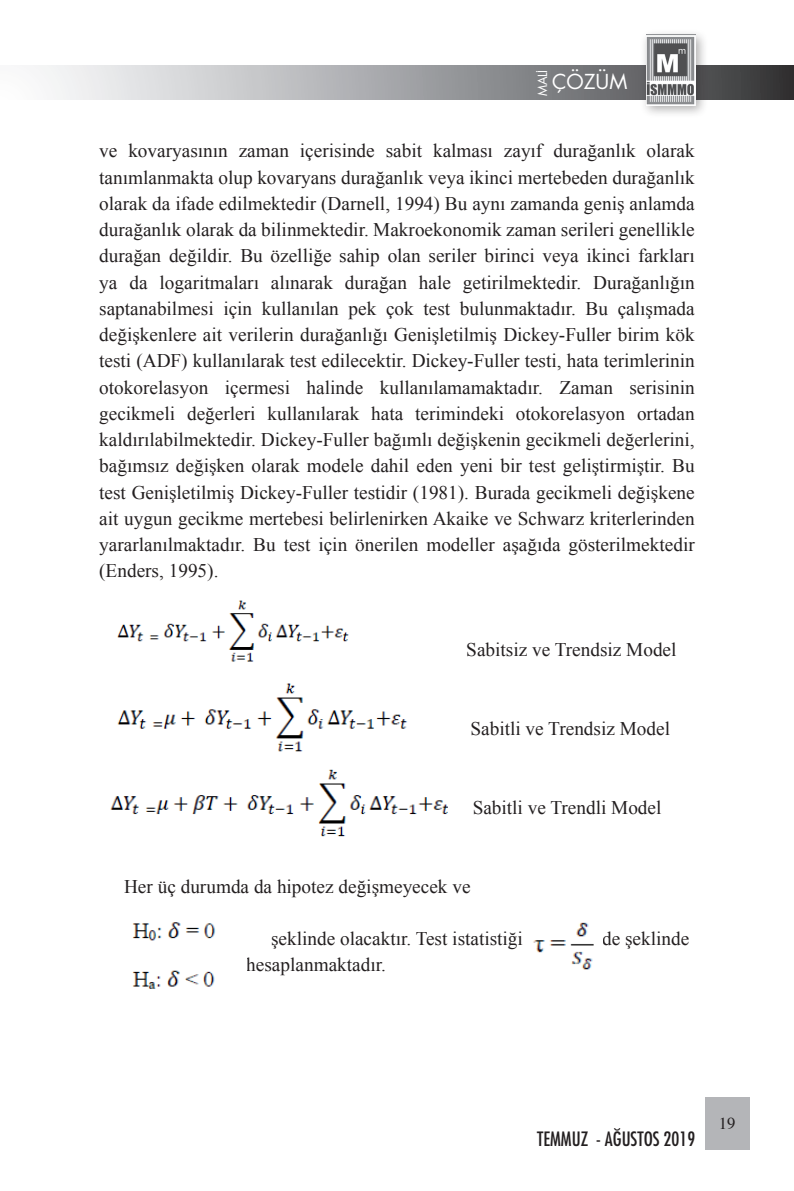
<style>
.page{position:relative;width:794px;height:1191px;background:#fff}
.page>*{position:absolute;margin:0;border:0;box-sizing:border-box;transform-origin:0 0}
.t1{font:20.12px "Futura Book Tr";color:#fff}
.Normal_wrd_1{font:19.25px/26.2px "Times New Roman";color:#231f20;text-align:justify}
.No_Spacing{font:19.25px "Times New Roman";color:#231f20}
.t2{font:19.25px "Futura Cond Nr Tr";color:#231f20}
.t3{font:16.62px "Times";color:#231f20}
.t4{font:12.25px "Futura Book Tr";color:#fff}
</style>
<div class="page">
<div style="left:0;top:65px;width:794px;height:35px;background:linear-gradient(to right,#fff,#3c3d40)"></div>
<div style="left:640px;top:29px;width:68px;height:89px;background:#231f20;opacity:.36"></div>
<img style="left:646px;top:35px;width:49px;height:70px">
<div style="left:704px;top:1096px;width:45px;height:53px;background:#b4b5b8"></div>
<img style="left:117px;top:600px;width:232px;height:62px">
<img style="left:110px;top:769px;width:338px;height:68px">
<img style="left:117px;top:683px;width:291px;height:69px">
<img style="left:533px;top:922px;width:61px;height:48px">
<img style="left:132px;top:922px;width:84px;height:67px">
<p class="t4" style="left:534px;top:96px;width:27px;rotate:-90deg">MALİ</p>
<p class="t1" style="left:552px;top:68px;width:77px">ÇÖZÜM</p>
<p class="Normal_wrd_1" style="left:99px;top:137px;width:597px">ve kovaryasının zaman içerisinde sabit kalması zayıf durağanlık olarak tanımlanmakta olup kovaryans durağanlık veya ikinci mertebeden durağanlık olarak da ifade edilmektedir (Darnell, 1994) Bu aynı zamanda geniş anlamda durağanlık olarak da bilinmektedir. Makroekonomik zaman serileri genellikle durağan değildir. Bu özelliğe sahip olan seriler birinci veya ikinci farkları ya da logaritmaları alınarak durağan hale getirilmektedir. Durağanlığın saptanabilmesi için kullanılan pek çok test bulunmaktadır. Bu çalışmada değişkenlere ait verilerin durağanlığı Genişletilmiş Dickey-Fuller birim kök testi (ADF) kullanılarak test edilecektir. Dickey-Fuller testi, hata terimlerinin otokorelasyon içermesi halinde kullanılamamaktadır. Zaman serisinin gecikmeli değerleri kullanılarak hata terimindeki otokorelasyon ortadan kaldırılabilmektedir. Dickey-Fuller bağımlı değişkenin gecikmeli değerlerini, bağımsız değişken olarak modele dahil eden yeni bir test geliştirmiştir. Bu test Genişletilmiş Dickey-Fuller testidir (1981). Burada gecikmeli değişkene ait uygun gecikme mertebesi belirlenirken Akaike ve Schwarz kriterlerinden yararlanılmaktadır. Bu test için önerilen modeller aşağıda gösterilmektedir (Enders, 1995).</p>
<p class="Normal_wrd_1" style="left:466px;top:636px;width:212px">Sabitsiz ve Trendsiz Model</p>
<p class="Normal_wrd_1" style="left:470px;top:715px;width:201px">Sabitli ve Trendsiz Model</p>
<p class="Normal_wrd_1" style="left:472px;top:794px;width:190px">Sabitli ve Trendli Model</p>
<p class="Normal_wrd_1" style="left:124px;top:872px;width:348px">Her üç durumda da hipotez değişmeyecek ve</p>
<p class="No_Spacing" style="left:271px;top:925px;width:253px">şeklinde olacaktır. Test istatistiği</p>
<p class="No_Spacing" style="left:602px;top:925px;width:89px">de şeklinde</p>
<p class="No_Spacing" style="left:246px;top:952px;width:141px">hesaplanmaktadır.</p>
<p class="t2" style="left:537px;top:1126px;width:159px">TEMMUZ - AĞUSTOS 2019</p>
<p class="t3" style="left:719px;top:1113px;width:18px">19</p>
</div>
